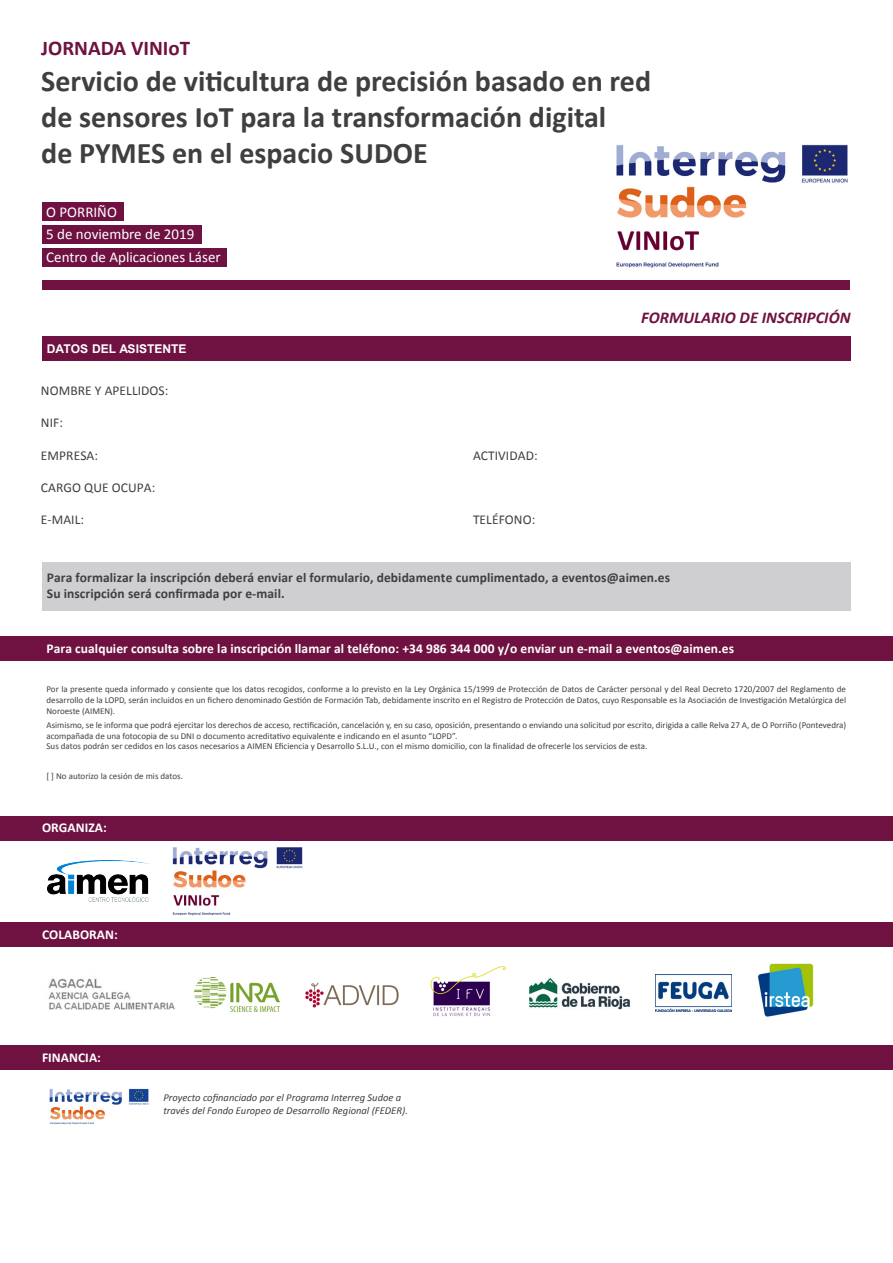
<style>
.page{position:relative;width:893px;height:1263px;background:#fff}
.page>*{position:absolute;margin:0;border:0;box-sizing:border-box;transform-origin:0 0}
.t1{font:700 30px/36px "Calibri";color:#3f3f3f}
.t2{font:700 21px "Calibri";color:#6f1241}
.t3{font:italic 700 16.5px "Calibri";color:#6f1241}
.t4{font:15px/23px "Calibri";color:#fff}
.t5{font:700 13.5px/16.2px "Calibri";letter-spacing:.005em;color:#3f3f3f}
.t6{font:700 13.5px "Calibri";letter-spacing:.005em;color:#fff}
.t7{font:13.5px "Calibri";letter-spacing:.005em;color:#3f3f3f}
.t8{font:700 12px "Arial";letter-spacing:-.005em;color:#fff}
.t9{font:italic 10.5px/12.6px "Calibri";color:#3f3f3f}
.t10{font:9px/10.8px "Calibri";color:#404040;text-align:justify}
</style>
<div class="page">
<div style="left:0;top:922px;width:893px;height:25px;background:#6f1241"></div>
<div style="left:42px;top:562px;width:809px;height:48px;background:#cfcfd1"></div>
<div style="left:42px;top:336px;width:809px;height:25px;background:#6f1241"></div>
<div style="left:0;top:636px;width:893px;height:25px;background:#6f1241"></div>
<div style="left:0;top:815px;width:893px;height:25px;background:#6f1241"></div>
<div style="left:0;top:1045px;width:893px;height:25px;background:#6f1241"></div>
<img style="left:48px;top:860px;width:101px;height:42px">
<img style="left:655px;top:974px;width:77px;height:37px">
<img style="left:430px;top:966px;width:76px;height:51px">
<img style="left:195px;top:977px;width:85px;height:34px">
<img style="left:305px;top:982px;width:94px;height:26px">
<img style="left:529px;top:977px;width:102px;height:32px">
<img style="left:48px;top:978px;width:127px;height:32px">
<img style="left:758px;top:963px;width:56px;height:54px">
<img style="left:173px;top:847px;width:130px;height:69px">
<div style="left:42px;top:203px;width:82px;height:18px;background:#6f1241"></div>
<div style="left:42px;top:248px;width:184px;height:19px;background:#6f1241"></div>
<div style="left:42px;top:225px;width:160px;height:19px;background:#6f1241"></div>
<div style="left:42px;top:280px;width:808px;height:10px;background:#6f1241"></div>
<img style="left:616px;top:144px;width:232px;height:124px">
<img style="left:49px;top:1088px;width:100px;height:37px">
<h2 class="t2" style="left:41px;top:35px;width:150px">JORNADA VINIoT</h2>
<h1 class="t1" style="left:41px;top:63px;width:611px">Servicio de viticultura de precisión basado en red de sensores IoT para la transformación digital<br>de PYMES en el espacio SUDOE</h1>
<h3 class="t4" style="left:46px;top:200px;width:72px">O PORRIÑO</h3>
<h3 class="t4" style="left:46px;top:222px;width:176px">5 de noviembre de 2019<br>Centro de Aplicaciones Láser</h3>
<h3 class="t8" style="left:47px;top:341px;width:141px">DATOS DEL ASISTENTE</h3>
<h3 class="t7" style="left:41px;top:382px;width:129px">NOMBRE Y APELLIDOS:</h3>
<h3 class="t7" style="left:41px;top:414px;width:24px">NIF:</h3>
<h3 class="t7" style="left:41px;top:446px;width:59px">EMPRESA:</h3>
<h3 class="t7" style="left:473px;top:446px;width:66px">ACTIVIDAD:</h3>
<h3 class="t7" style="left:41px;top:479px;width:116px">CARGO QUE OCUPA:</h3>
<h3 class="t7" style="left:41px;top:511px;width:45px">E-MAIL:</h3>
<h3 class="t7" style="left:473px;top:511px;width:64px">TELÉFONO:</h3>
<h3 class="t3" style="left:641px;top:307px;width:211px">FORMULARIO DE INSCRIPCIÓN</h3>
<h3 class="t5" style="left:47px;top:569px;width:625px">Para formalizar la inscripción deberá enviar el formulario, debidamente cumplimentado, a eventos@aimen.es<br>Su inscripción será confirmada por e-mail.</h3>
<h3 class="t6" style="left:46px;top:640px;width:689px">Para cualquier consulta sobre la inscripción llamar al teléfono: +34 986 344 000 y/o enviar un e-mail a eventos@aimen.es</h3>
<p class="t10" style="left:46px;top:684px;width:801px">Por la presente queda informado y consiente que los datos recogidos, conforme a lo previsto en la Ley Orgánica 15/1999 de Protección de Datos de Carácter personal y del Real Decreto 1720/2007 del Reglamento de desarrollo de la LOPD, serán incluidos en un fichero denominado Gestión de Formación Tab, debidamente inscrito en el Registro de Protección de Datos, cuyo Responsable es la Asociación de Investigación Metalúrgica del Noroeste (AIMEN).</p>
<p class="t10" style="left:46px;top:719px;width:801px;text-align:left">Asimismo, se le informa que podrá ejercitar los derechos de acceso, rectificación, cancelación y, en su caso, oposición, presentando o enviando una solicitud por escrito, dirigida a calle Relva 27 A, de O Porriño (Pontevedra) acompañada de una fotocopia de su DNI o documento acreditativo equivalente e indicando en el asunto “LOPD”.<br>Sus datos podrán ser cedidos en los casos necesarios a AIMEN Eficiencia y Desarrollo S.L.U., con el mismo domicilio, con la finalidad de ofrecerle los servicios de esta.</p>
<p class="t10" style="left:46px;top:770px;width:138px">[ ] No autorizo la cesión de mis datos.</p>
<h3 class="t6" style="left:42px;top:819px;width:66px">ORGANIZA:</h3>
<h3 class="t6" style="left:42px;top:925px;width:77px">COLABORAN:</h3>
<h3 class="t6" style="left:42px;top:1048px;width:60px">FINANCIA:</h3>
<p class="t9" style="left:163px;top:1091px;width:246px">Proyecto cofinanciado por el Programa Interreg Sudoe a través del Fondo Europeo de Desarrollo Regional (FEDER).</p>
</div>
